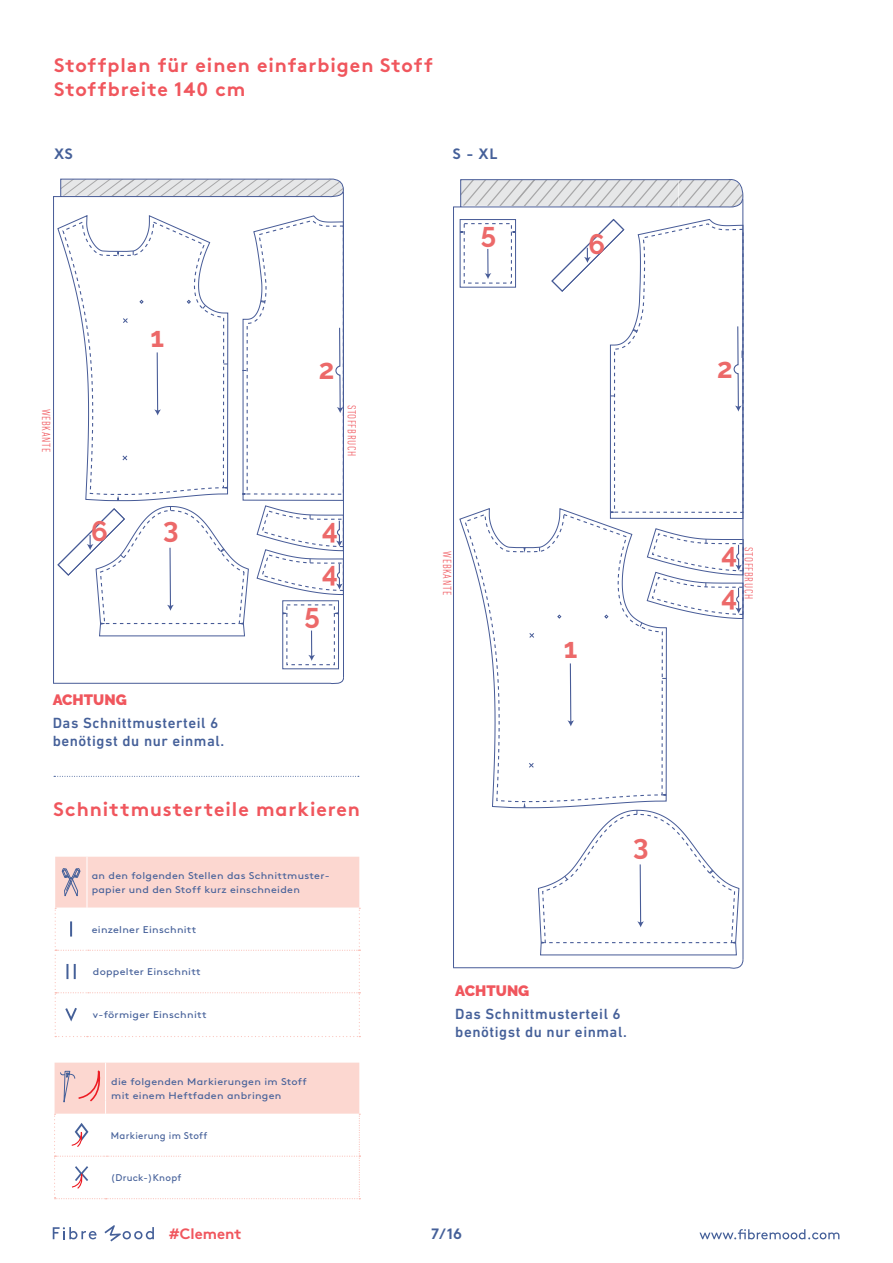
<style>
.page{position:relative;width:893px;height:1263px;background:#fff}
.page>*{position:absolute;margin:0;border:0;box-sizing:border-box;transform-origin:0 0}
.t1{font:700 28.2px "Raleway";color:#ec6969}
.t2{font:700 28.05px "Raleway";color:#ec6969}
.t3{font:700 19.5px/23.4px "Brown";letter-spacing:.05em;color:#f0565d}
.t4{font:500 15px/18px "DIN Next LT Pro";letter-spacing:.035em;color:#456099}
.t5{font:900 15px "Raleway";color:#f0565d}
.t6{font:700 15px "Brown";color:#456099}
.t7{font:700 15px "Brown";color:#f0565d}
.t8{font:300 condensed 12px "DIN Next LT Pro";letter-spacing:.05em;color:#f0565d}
.t9{font:9.75px/13.8px "Brown";letter-spacing:.025em;color:#456099;scale:1.11 1}
.t10{font:9.75px "Brown";letter-spacing:.025em;color:#456099}
</style>
<div class="page">
<svg style="left:699px;top:1229px;width:140px;height:10px"></svg>
<svg style="left:53px;top:1227px;width:44px;height:12px"></svg>
<svg style="left:104px;top:1225px;width:50px;height:16px"></svg>
<svg style="left:55px;top:857px;width:305px;height:180px"></svg>
<svg style="left:54px;top:1062px;width:306px;height:137px"></svg>
<svg style="left:54px;top:776px;width:305px;height:1px"></svg>
<svg style="left:453px;top:179px;width:291px;height:614px"></svg>
<hr style="left:742px;top:199px;width:1px;height:760px;background:#475b97">
<svg style="left:459px;top:219px;width:58px;height:69px"></svg>
<svg style="left:459px;top:507px;width:208px;height:286px"></svg>
<svg style="left:663px;top:527px;width:81px;height:101px"></svg>
<svg style="left:453px;top:793px;width:291px;height:176px"></svg>
<svg style="left:464px;top:513px;width:199px;height:290px"></svg>
<svg style="left:604px;top:614px;width:5px;height:5px"></svg>
<svg style="left:556px;top:614px;width:6px;height:5px"></svg>
<svg style="left:528px;top:762px;width:7px;height:7px"></svg>
<svg style="left:528px;top:632px;width:7px;height:7px"></svg>
<svg style="left:551px;top:218px;width:193px;height:301px"></svg>
<svg style="left:53px;top:178px;width:291px;height:499px"></svg>
<hr style="left:343px;top:192px;width:1px;height:486px;background:#475b97">
<svg style="left:53px;top:677px;width:291px;height:7px"></svg>
<svg style="left:57px;top:214px;width:172px;height:470px"></svg>
<svg style="left:57px;top:215px;width:287px;height:455px"></svg>
<h3 class="t3" style="left:54px;top:52px;width:381px">Stoffplan für einen einfarbigen Stoff<br>Stoffbreite 140 cm</h3>
<h3 class="t6" style="left:54px;top:141px;width:20px">XS</h3>
<h3 class="t6" style="left:453px;top:141px;width:46px">S - XL</h3>
<h2 class="t2" style="left:481px;top:217px;width:17px">5</h2>
<h2 class="t2" style="left:588px;top:228px;width:18px">6</h2>
<p class="t8" style="left:53px;top:409px;width:45px;rotate:90deg">WEBKANTE</p>
<h1 class="t1" style="left:151px;top:321px;width:15px">1</h1>
<h1 class="t1" style="left:319px;top:353px;width:17px">2</h1>
<p class="t8" style="left:359px;top:404px;width:53px;rotate:90deg">STOFFBRUCH</p>
<h1 class="t1" style="left:91px;top:515px;width:18px">6</h1>
<h1 class="t1" style="left:163px;top:512px;width:17px">3</h1>
<h1 class="t1" style="left:322px;top:513px;width:17px">4</h1>
<h1 class="t1" style="left:322px;top:556px;width:17px">4</h1>
<h1 class="t1" style="left:305px;top:598px;width:17px">5</h1>
<h3 class="t5" style="left:53px;top:691px;width:76px">ACHTUNG</h3>
<h3 class="t4" style="left:53px;top:714px;width:173px">Das Schnittmusterteil 6 benötigst du nur einmal.</h3>
<p class="t8" style="left:454px;top:551px;width:45px;rotate:90deg">WEBKANTE</p>
<h2 class="t2" style="left:564px;top:632px;width:15px">1</h2>
<h3 class="t3" style="left:54px;top:796px;width:308px">Schnittmusterteile markieren</h3>
<p class="t9" style="left:92px;top:868px;width:216px">an den folgenden Stellen das Schnittmuster&shy;papier und den Stoff kurz einschneiden</p>
<p class="t9" style="left:92px;top:921px;width:96px">einzelner Einschnitt</p>
<p class="t9" style="left:93px;top:964px;width:99px">doppelter Einschnitt</p>
<p class="t9" style="left:93px;top:1007px;width:104px">v-förmiger Einschnitt</p>
<p class="t9" style="left:111px;top:1074px;width:178px">die folgenden Markierungen im Stoff mit einem Heftfaden anbringen</p>
<p class="t10" style="left:111px;top:1128px;width:98px">Markierung im Stoff</p>
<p class="t10" style="left:111px;top:1170px;width:72px">(Druck-)Knopf</p>
<h2 class="t2" style="left:633px;top:829px;width:17px">3</h2>
<h3 class="t5" style="left:455px;top:982px;width:76px">ACHTUNG</h3>
<h3 class="t4" style="left:455px;top:1005px;width:173px">Das Schnittmusterteil 6 benötigst du nur einmal.</h3>
<h3 class="t7" style="left:169px;top:1222px;width:74px">#Clement</h3>
<h3 class="t6" style="left:431px;top:1221px;width:32px">7/16</h3>
<h2 class="t2" style="left:717px;top:352px;width:17px">2</h2>
<h2 class="t2" style="left:721px;top:537px;width:17px">4</h2>
<h2 class="t2" style="left:721px;top:580px;width:17px">4</h2>
<p class="t8" style="left:756px;top:547px;width:53px;rotate:90deg">STOFFBRUCH</p>
</div>
